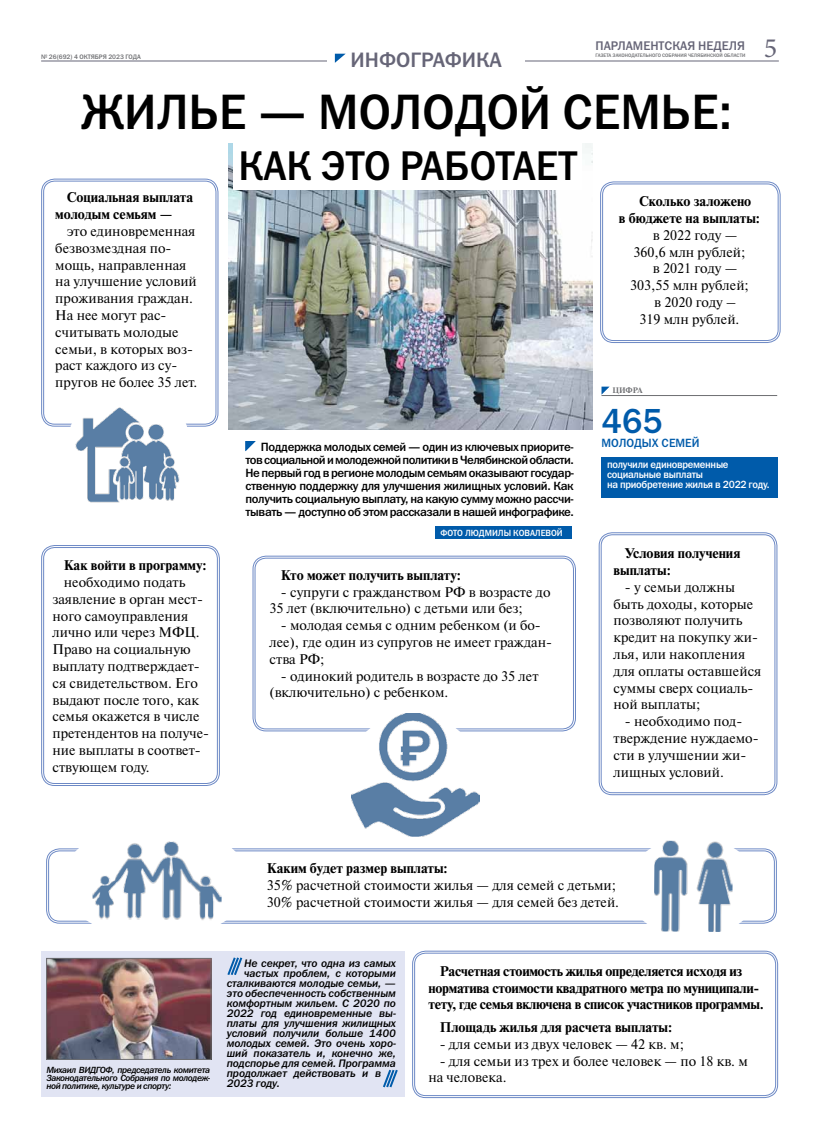
<style>
.page{position:relative;width:820px;height:1134px;background:#fff}
.page>*{position:absolute;margin:0;border:0;box-sizing:border-box;transform-origin:0 0}
.t1{font:50px "Franklin Gothic Medium C";color:#000;scale:.95 1}
.t2{font:41.7px "Franklin Gothic Medium C";letter-spacing:.02em;color:#000;scale:.94 1}
.t3{font:35px "Franklin Gothic Medium C";color:#005baa;scale:.95 1}
.t4{font:28px "Minion Pro";color:#666577}
.t5{font:21px "Franklin Gothic Medium C";color:#666577}
.t6{font:14px/16.8px "Newton C";color:#000}
.t7{font:700 14px/16.8px "Newton C";color:#000}
.t8{font:700 14px/16.8px "Newton C";letter-spacing:-.02em;color:#000}
.t9{font:12.6px "Franklin Gothic Medium C";color:#666577}
.t10{font:12px/13px "Franklin Gothic Medium C";letter-spacing:-.035em;color:#000;text-align:justify}
.t11{font:12px "Franklin Gothic Medium C";letter-spacing:.075em;color:#005baa;scale:.95 1}
.t12{font:italic 11px "Franklin Gothic Medium C";letter-spacing:-.01em;color:#000}
.t13{font:10.5px/10px "Franklin Gothic Medium C";letter-spacing:-.03em;color:#fff;scale:.95 1}
.t14{font:italic 9px/8px "Franklin Gothic Medium C";letter-spacing:-.04em;color:#000;text-align:justify}
.t15{font:9px "Franklin Gothic Medium C";color:#fff;scale:.95 1}
.t16{font:700 8px "Newton C";color:#6d6e71}
.t17{font:6.5px "Franklin Gothic Medium C";color:#6d6e71}
.t18{font:5px "Franklin Gothic Medium C";color:#6d6e71}
</style>
<div class="page">
<hr style="left:41px;top:60px;width:737px;height:1px;background:#666577">
<div style="left:252px;top:556px;width:323px;height:175px;border:1px solid #6d89c5;border-radius:13px"></div>
<div style="left:254px;top:558px;width:319px;height:171px;border:1px solid #6d89c5;border-radius:11px"></div>
<img style="left:351px;top:713px;width:128px;height:123px">
<img style="left:228px;top:144px;width:364px;height:285px">
<div style="left:598px;top:532px;width:179px;height:263px;border:1px solid #6d89c5;border-radius:13px"></div>
<div style="left:600px;top:534px;width:175px;height:259px;border:1px solid #6d89c5;border-radius:11px"></div>
<div style="left:600px;top:181px;width:180px;height:162px;border:1px solid #6d89c5;border-radius:13px"></div>
<div style="left:602px;top:183px;width:176px;height:158px;border:1px solid #6d89c5;border-radius:11px"></div>
<div style="left:41px;top:179px;width:177px;height:248px;border:1px solid #6d89c5;border-radius:13px"></div>
<div style="left:43px;top:181px;width:173px;height:244px;border:1px solid #6d89c5;border-radius:11px"></div>
<div style="left:327px;top:50px;width:197px;height:23px;background:#fff"></div>
<svg style="left:335px;top:54px;width:10px;height:9px"></svg>
<svg style="left:245px;top:441px;width:10px;height:10px"></svg>
<div style="left:412px;top:951px;width:365px;height:147px;border:1px solid #6d89c5;border-radius:13px"></div>
<div style="left:414px;top:953px;width:361px;height:143px;border:1px solid #6d89c5;border-radius:11px"></div>
<div style="left:67px;top:384px;width:123px;height:124px;background:#fff;border-radius:50%"></div>
<img style="left:75px;top:407px;width:112px;height:96px">
<hr style="left:601px;top:395px;width:175px;height:1px;background:#6d6e71">
<svg style="left:601px;top:387px;width:8px;height:8px"></svg>
<div style="left:601px;top:457px;width:177px;height:40px;background:#005baa"></div>
<div style="left:46px;top:848px;width:730px;height:76px;border:1px solid #6d89c5;border-radius:13px"></div>
<div style="left:48px;top:850px;width:726px;height:72px;border:1px solid #6d89c5;border-radius:11px"></div>
<div style="left:41px;top:545px;width:179px;height:241px;border:1px solid #6d89c5;border-radius:13px"></div>
<div style="left:43px;top:547px;width:175px;height:237px;border:1px solid #6d89c5;border-radius:11px"></div>
<svg style="left:62px;top:848px;width:187px;height:76px"></svg>
<img style="left:92px;top:841px;width:130px;height:79px">
<div style="left:41px;top:952px;width:364px;height:145px;background:#e1e4f3"></div>
<svg style="left:227px;top:957px;width:16px;height:18px"></svg>
<svg style="left:383px;top:1069px;width:15px;height:19px"></svg>
<svg style="left:626px;top:840px;width:132px;height:84px"></svg>
<img style="left:653px;top:841px;width:79px;height:91px">
<div style="left:233px;top:137px;width:348px;height:53px;background:#fff"></div>
<div style="left:434px;top:526px;width:137px;height:13px;background:#005baa"></div>
<img style="left:48px;top:960px;width:161px;height:97px">
<div style="left:46px;top:958px;width:165px;height:101px;border:1px solid #6d6e71"></div>
<p class="t9" style="left:595px;top:39px;width:151px">Парламентская неделя</p>
<h3 class="t5" style="left:350px;top:48px;width:153px">ИН ФОГРАФИКА</h3>
<p class="t17" style="left:41px;top:53px;width:101px">№ 26(692) 4 октября 2023 года</p>
<p class="t18" style="left:595px;top:53px;width:151px">Газета законодательного собрания челябинской области</p>
<h1 class="t1" style="left:81px;top:84px;width:686px">Жилье — молодой семье:</h1>
<h2 class="t2" style="left:238px;top:143px;width:360px">как это работает</h2>
<h3 class="t4" style="left:763px;top:30px;width:15px">5</h3>
<p class="t7" style="left:55px;top:189px;width:139px;text-indent:11px">Социальная выплата молодым семьям —</p>
<p class="t6" style="left:55px;top:223px;width:143px;text-indent:11px">это единовременная безвозмездная по&shy;мощь, направленная на улучшение условий проживания граждан.<br>На нее могут рас&shy;считывать молодые семьи, в которых воз&shy;раст каждого из су&shy;пругов не более 35 лет.</p>
<p class="t7" style="left:64px;top:557px;width:144px">Как войти в программу:</p>
<p class="t6" style="left:52px;top:574px;width:158px;text-indent:11px">необходимо подать заявление в орган мест&shy;ного самоуправления лично или через МФЦ.<br>Право на социальную выплату подтверждает&shy;ся свидетельством. Его выдают после того, как семья окажется в числе претендентов на получе&shy;ние выплаты в соответ&shy;ствующем году.</p>
<p class="t10" style="left:245px;top:440px;width:330px;text-indent:15px">Поддержка молодых семей — один из ключевых приорите&shy;тов социальной и молодежной политики в Челябинской области.<br>Не первый год в регионе молодым семьям оказывают государ&shy;ственную поддержку для улучшения жилищных условий. Как получить социальную выплату, на какую сумму можно рассчи&shy;тывать — доступно об этом рассказали в нашей инфографике.</p>
<p class="t15" style="left:440px;top:528px;width:130px">Фото Людмилы Ковалевой</p>
<p class="t7" style="left:281px;top:566px;width:181px">Кто может получить выплату:</p>
<p class="t6" style="left:269px;top:583px;width:282px;text-indent:11px">- супруги с гражданством РФ в возрасте до<br>35 лет (включительно) с детьми или без;</p>
<p class="t6" style="left:269px;top:617px;width:284px;text-indent:11px">- молодая семья с одним ребенком (и бо&shy;лее), где один из супругов не имеет граждан&shy;ства РФ;</p>
<p class="t6" style="left:269px;top:667px;width:270px;text-indent:11px">- одинокий родитель в возрасте до 35 лет (включительно) с ребенком.</p>
<p class="t7" style="left:618px;top:193px;width:143px;text-indent:20px">Сколько заложено в бюджете на выплаты:</p>
<p class="t6" style="left:652px;top:227px;width:86px">в 2022 году —</p>
<p class="t6" style="left:633px;top:244px;width:113px">360,6 млн рублей;</p>
<p class="t6" style="left:652px;top:260px;width:86px">в 2021 году —</p>
<p class="t6" style="left:629px;top:277px;width:120px">303,55 млн рублей;</p>
<p class="t6" style="left:654px;top:294px;width:83px">в 2020 году –</p>
<p class="t6" style="left:639px;top:311px;width:101px">319 млн рублей.</p>
<p class="t16" style="left:612px;top:385px;width:20px">цифра</p>
<h3 class="t3" style="left:601px;top:402px;width:66px">465</h3>
<p class="t11" style="left:601px;top:437px;width:105px">молодых семей</p>
<p class="t13" style="left:607px;top:460px;width:172px">получили единовременные социальные выплаты<br>на приобретение жилья в 2022 году.</p>
<p class="t7" style="left:613px;top:545px;width:128px;text-indent:11px">Условия получения выплаты:</p>
<p class="t6" style="left:613px;top:579px;width:149px;text-indent:11px">- у семьи должны быть доходы, которые позволяют получить кредит на покупку жи&shy;лья, или накопления для оплаты оставшейся суммы сверх социаль&shy;ной выплаты;</p>
<p class="t6" style="left:613px;top:713px;width:146px;text-indent:11px">- необходимо под&shy;тверждение нуждаемо&shy;сти в улучшении жи&shy;лищных условий.</p>
<p class="t7" style="left:267px;top:860px;width:182px">Каким будет размер выплаты:</p>
<p class="t6" style="left:267px;top:877px;width:353px">35% расчетной стоимости жилья — для семей с детьми;<br>30% расчетной стоимости жилья — для семей без детей.</p>
<p class="t14" style="left:46px;top:1066px;width:165px">Михаил Видгоф, председатель комитета Законодательного Собрания по молодеж&shy;ной политике, культуре и спорту:</p>
<p class="t12" style="left:244px;top:957px;width:153px">Не секрет, что одна из самых</p>
<p class="t12" style="left:244px;top:967px;width:153px">частых проблем, с которыми</p>
<p class="t12" style="left:227px;top:977px;width:170px">сталкиваются молодые семьи, —</p>
<p class="t12" style="left:227px;top:987px;width:170px">это обеспеченность собственным</p>
<p class="t12" style="left:227px;top:997px;width:170px">комфортным жильем. С 2020 по</p>
<p class="t12" style="left:227px;top:1007px;width:170px">2022 год единовременные вы-</p>
<p class="t12" style="left:227px;top:1017px;width:170px">платы для улучшения жилищных</p>
<p class="t12" style="left:227px;top:1027px;width:170px">условий получили больше 1400</p>
<p class="t12" style="left:227px;top:1037px;width:170px">молодых семей. Это очень хоро-</p>
<p class="t12" style="left:227px;top:1047px;width:170px">ший показатель и, конечно же,</p>
<p class="t12" style="left:227px;top:1057px;width:170px">подспорье для семей. Программа</p>
<p class="t12" style="left:227px;top:1067px;width:155px">продолжает действовать и в</p>
<p class="t12" style="left:227px;top:1077px;width:54px">2023 году.</p>
<p class="t8" style="left:428px;top:963px;width:337px;text-indent:11px">Расчетная стоимость жилья определяется исходя из норматива стоимости квадратного метра по муниципали&shy;тету, где семья включена в список участников программы.</p>
<p class="t7" style="left:439px;top:1019px;width:234px">Площадь жилья для расчета выплаты:</p>
<p class="t6" style="left:439px;top:1036px;width:245px">- для семьи из двух человек — 42 кв. м;</p>
<p class="t6" style="left:428px;top:1052px;width:321px;text-indent:11px">- для семьи из трех и более человек — по 18 кв. м на человека.</p>
</div>
